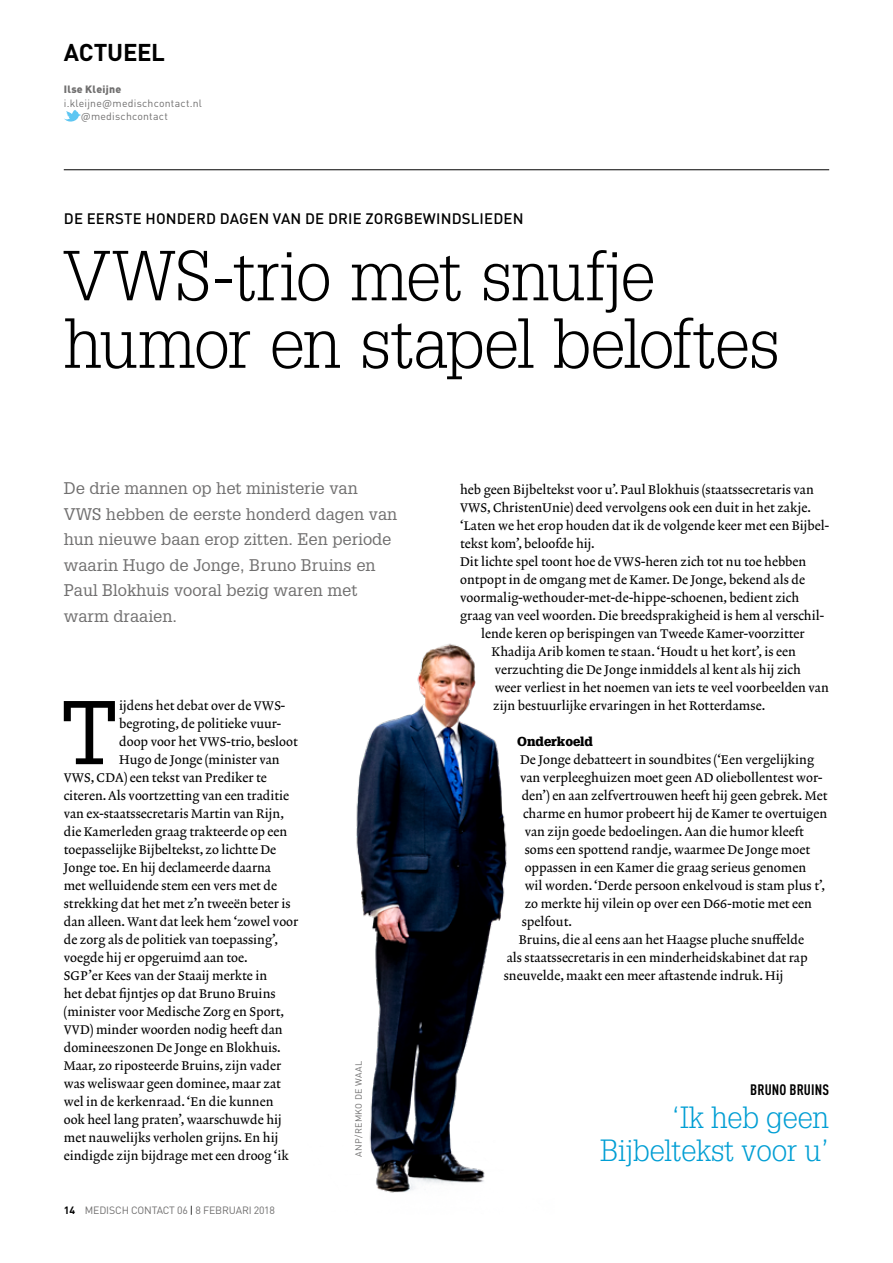
<style>
.page{position:relative;width:893px;height:1263px;background:#fff}
.page>*{position:absolute;margin:0;border:0;box-sizing:border-box;transform-origin:0 0}
.t1{font:88.2px "Glypha LT Std";color:#000}
.t2{font:300 69px/67.5px "Glypha LT Std";letter-spacing:-.01em;color:#000}
.t3{font:300 30px/33px "Glypha LT Std";letter-spacing:-.005em;color:#009ed4;text-align:right}
.t4{font:700 24px "DINOT";letter-spacing:-.015em;color:#000}
.t5{font:16.5px/25.5px "Glypha LT Std";color:#706f6f}
.t6{font:500 15px "DINOT";letter-spacing:.01em;color:#000}
.t7{font:700 condensed 15px "DINOT";letter-spacing:.01em;color:#000}
.t8{font:12.75px "Lexicon No 2 Roman A";color:#000}
.t9{font:900 12.75px "Glypha LT Std";color:#000}
.t10{font:10.5px/13.5px "DINOT";letter-spacing:.02em;color:#706f6f}
.t11{font:10.5px "DINOT";letter-spacing:-.015em;color:#706f6f}
.t12{font:900 10.5px "DINOT";letter-spacing:.025em;color:#706f6f}
.t13{font:9px "DINOT";letter-spacing:.04em;color:#706f6f}
.s1{font-weight:700;color:#000}
.s2{color:#000}
</style>
<div class="page">
<svg style="left:64px;top:110px;width:17px;height:12px"></svg>
<hr style="left:64px;top:169px;width:765px;height:1px;background:#000">
<img style="left:356px;top:643px;width:151px;height:550px">
<h3 class="t4" style="left:64px;top:36px;width:103px">ACTUEEL</h3>
<p class="t12" style="left:64px;top:82px;width:59px">Ilse Kleijne</p>
<p class="t10" style="left:81px;top:96px;width:123px;text-indent:-17px">i.kleijne@medischcontact.nl @medischcontact</p>
<p class="t6" style="left:64px;top:209px;width:461px">DE EERSTE HONDERD DAGEN VAN DE DRIE ZORGBEWINDSLIEDEN</p>
<h2 class="t2" style="left:64px;top:243px;width:717px">VWS-trio met snufje humor en stapel beloftes</h2>
<p class="t5" style="left:64px;top:475px;width:335px">De drie mannen op het ministerie van VWS hebben de eerste honderd dagen van hun nieuwe baan erop zitten. Een periode waarin Hugo de Jonge, Bruno Bruins en Paul Blokhuis vooral bezig waren met warm draaien.</p>
<p class="t8" style="left:460px;top:482px;width:355px">heb geen Bijbeltekst voor u’. Paul Blokhuis (staatssecretaris van</p>
<p class="t8" style="left:460px;top:500px;width:352px">VWS, ChristenUnie) deed vervolgens ook een duit in het zakje.</p>
<p class="t8" style="left:460px;top:518px;width:370px">‘Laten we het erop houden dat ik de volgende keer met een Bijbel-</p>
<p class="t8" style="left:460px;top:536px;width:136px">tekst kom’, beloofde hij.</p>
<p class="t8" style="left:460px;top:554px;width:348px">Dit lichte spel toont hoe de VWS-heren zich tot nu toe hebben</p>
<p class="t8" style="left:460px;top:572px;width:346px">ontpopt in de omgang met de Kamer. De Jonge, bekend als de</p>
<p class="t8" style="left:460px;top:590px;width:340px">voormalig-wethouder-met-de-hippe-schoenen, bedient zich</p>
<p class="t8" style="left:460px;top:608px;width:365px">graag van veel woorden. Die breedsprakigheid is hem al verschil-</p>
<p class="t8" style="left:481px;top:626px;width:325px">lende keren op berispingen van Tweede Kamer-voorzitter</p>
<p class="t8" style="left:492px;top:644px;width:306px">Khadija Arib komen te staan. ‘Houdt u het kort’, is een</p>
<p class="t8" style="left:495px;top:662px;width:308px">verzuchting die De Jonge inmiddels al kent als hij zich</p>
<p class="t8" style="left:495px;top:680px;width:336px">weer verliest in het noemen van iets te veel voorbeelden van</p>
<p class="t8" style="left:493px;top:698px;width:274px">zijn bestuurlijke ervaringen in het Rotterdamse.</p>
<p class="t9" style="left:517px;top:734px;width:77px">Onderkoeld</p>
<p class="t8" style="left:520px;top:752px;width:296px">De Jonge debatteert in soundbites (‘Een vergelijking</p>
<p class="t8" style="left:520px;top:770px;width:304px">van verpleeghuizen moet geen AD oliebollentest wor-</p>
<p class="t8" style="left:522px;top:788px;width:307px">den’) en aan zelfvertrouwen heeft hij geen gebrek. Met</p>
<p class="t8" style="left:523px;top:806px;width:305px">charme en humor probeert hij de Kamer te overtuigen</p>
<p class="t8" style="left:525px;top:824px;width:281px">van zijn goede bedoelingen. Aan die humor kleeft</p>
<p class="t8" style="left:525px;top:842px;width:287px">soms een spottend randje, waarmee De Jonge moet</p>
<p class="t8" style="left:525px;top:860px;width:283px">oppassen in een Kamer die graag serieus genomen</p>
<p class="t8" style="left:525px;top:878px;width:302px">wil worden. ‘Derde persoon enkelvoud is stam plus t’,</p>
<p class="t8" style="left:525px;top:896px;width:289px">zo merkte hij vilein op over een D66-motie met een</p>
<p class="t8" style="left:522px;top:914px;width:52px">spelfout.</p>
<p class="t8" style="left:519px;top:932px;width:287px">Bruins, die al eens aan het Haagse pluche snuffelde</p>
<p class="t8" style="left:507px;top:950px;width:302px">als staatssecretaris in een minderheidskabinet dat rap</p>
<p class="t8" style="left:504px;top:968px;width:281px">sneuvelde, maakt een meer aftastende indruk. Hij</p>
<h1 class="t1" style="left:60px;top:679px;width:60px">T</h1>
<p class="t8" style="left:119px;top:698px;width:167px">ijdens het debat over de VWS-</p>
<p class="t8" style="left:119px;top:716px;width:163px">begroting, de politieke vuur-</p>
<p class="t8" style="left:119px;top:734px;width:180px">doop voor het VWS-trio, besloot</p>
<p class="t8" style="left:119px;top:752px;width:162px">Hugo de Jonge (minister van</p>
<p class="t8" style="left:64px;top:770px;width:205px">VWS, CDA) een tekst van Prediker te</p>
<p class="t8" style="left:64px;top:788px;width:227px">citeren. Als voortzetting van een traditie</p>
<p class="t8" style="left:64px;top:806px;width:222px">van ex-staatssecretaris Martin van Rijn,</p>
<p class="t8" style="left:64px;top:824px;width:225px">die Kamerleden graag trakteerde op een</p>
<p class="t8" style="left:64px;top:842px;width:214px">toepasselijke Bijbeltekst, zo lichtte De</p>
<p class="t8" style="left:64px;top:860px;width:209px">Jonge toe. En hij declameerde daarna</p>
<p class="t8" style="left:64px;top:878px;width:215px">met welluidende stem een vers met de</p>
<p class="t8" style="left:64px;top:896px;width:228px">strekking dat het met z’n tweeën beter is</p>
<p class="t8" style="left:64px;top:914px;width:236px">dan alleen. Want dat leek hem ‘zowel voor</p>
<p class="t8" style="left:64px;top:932px;width:216px">de zorg als de politiek van toepassing’,</p>
<p class="t8" style="left:64px;top:950px;width:185px">voegde hij er opgeruimd aan toe.</p>
<p class="t8" style="left:64px;top:968px;width:205px">SGP’er Kees van der Staaij merkte in</p>
<p class="t8" style="left:64px;top:986px;width:213px">het debat fijntjes op dat Bruno Bruins</p>
<p class="t8" style="left:64px;top:1004px;width:222px">(minister voor Medische Zorg en Sport,</p>
<p class="t8" style="left:64px;top:1022px;width:220px">VVD) minder woorden nodig heeft dan</p>
<p class="t8" style="left:64px;top:1040px;width:218px">domineeszonen De Jonge en Blokhuis.</p>
<p class="t8" style="left:64px;top:1058px;width:219px">Maar, zo riposteerde Bruins, zijn vader</p>
<p class="t8" style="left:64px;top:1076px;width:219px">was weliswaar geen dominee, maar zat</p>
<p class="t8" style="left:64px;top:1094px;width:211px">wel in de kerkenraad. ‘En die kunnen</p>
<p class="t8" style="left:64px;top:1112px;width:220px">ook heel lang praten’, waarschuwde hij</p>
<p class="t8" style="left:64px;top:1130px;width:216px">met nauwelijks verholen grijns. En hij</p>
<p class="t8" style="left:64px;top:1148px;width:226px">eindigde zijn bijdrage met een droog ‘ik</p>
<p class="t13" style="left:353px;top:1156px;width:97px;rotate:-90deg">ANP/REMKO DE WAAL</p>
<p class="t7" style="left:750px;top:1080px;width:80px">BRUNO BRUINS</p>
<h3 class="t3" style="left:600px;top:1101px;width:230px">‘Ik heb geen<br>Bijbeltekst voor u’</h3>
<p class="t11" style="left:64px;top:1204px;width:213px"><span class="s1">14</span> MEDISCH CONTACT 06 <span class="s2">|</span> 8 FEBRUARI 2018</p>
</div>
